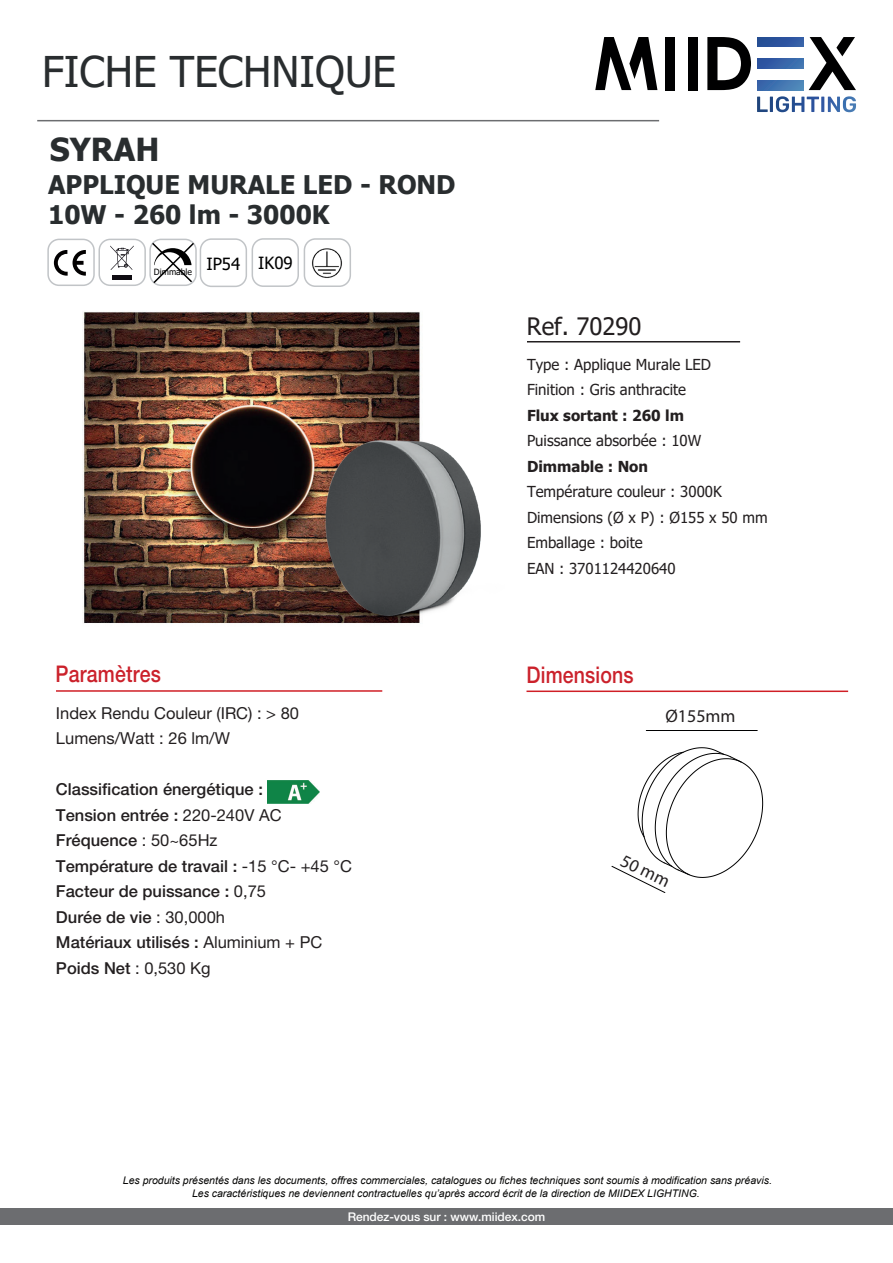
<style>
.page{position:relative;width:893px;height:1263px;background:#fff}
.page>*{position:absolute;margin:0;border:0;box-sizing:border-box;transform-origin:0 0}
.t1{font:42.3px "Tahoma";color:#292d2f}
.t2{font:700 31.65px "Tahoma";color:#292d2f}
.t3{font:700 25.65px/30.6px "Tahoma";color:#292d2f}
.t4{font:24px "Tahoma";color:#231f20}
.t5{font:500 22.95px "Helvetica Neue LT Std";letter-spacing:.01em;color:#cb212b;scale:.85 1}
.t6{font:18px "Myriad Pro";color:#231f20}
.t7{font:16.8px "Tahoma";color:#000}
.t8{font:500 16.5px/25.5px "Helvetica Neue LT Std";color:#231f20}
.t9{font:16.5px/25.5px "Helvetica Neue LT Std";color:#231f20}
.t10{font:15.15px/25.5px "Tahoma";color:#231f20}
.t11{font:700 15.15px "Tahoma";color:#231f20}
.t12{font:500 12px "Helvetica Neue LT Std";letter-spacing:-.005em;color:#fff}
.t13{font:italic 10.5px/12.6px "Arial";color:#050504;text-align:center}
.t14{font:8.7px "Tahoma";color:#000}
.s1{font-weight:400}
</style>
<div class="page">
<hr style="left:527px;top:341px;width:213px;height:1px;background:#231f20">
<div style="left:47px;top:239px;width:48px;height:47px;border:1px solid #c1c4c7;border-radius:11px"></div>
<div style="left:98px;top:239px;width:48px;height:47px;border:1px solid #c1c4c7;border-radius:11px"></div>
<svg style="left:54px;top:250px;width:32px;height:26px"></svg>
<svg style="left:110px;top:245px;width:24px;height:25px"></svg>
<div style="left:112px;top:275px;width:20px;height:5px;background:#0f0c12"></div>
<div style="left:200px;top:238px;width:47px;height:49px;border:1px solid #c1c4c7;border-radius:11px"></div>
<div style="left:304px;top:238px;width:47px;height:49px;border:1px solid #c1c4c7;border-radius:11px"></div>
<div style="left:252px;top:238px;width:47px;height:49px;border:1px solid #c1c4c7;border-radius:11px"></div>
<img style="left:306px;top:241px;width:43px;height:43px">
<img style="left:268px;top:781px;width:51px;height:22px">
<div style="left:0;top:1209px;width:893px;height:16px;background:#6c6d70"></div>
<div style="left:149px;top:239px;width:48px;height:47px;border:1px solid #c1c4c7;border-radius:11px"></div>
<svg style="left:151px;top:241px;width:45px;height:44px"></svg>
<hr style="left:56px;top:690px;width:326px;height:2px;background:#d01f26">
<img style="left:83px;top:311px;width:337px;height:313px">
<img style="left:306px;top:420px;width:175px;height:204px">
<hr style="left:646px;top:730px;width:111px;height:1px;background:#000001">
<svg style="left:611px;top:747px;width:152px;height:146px"></svg>
<hr style="left:526px;top:690px;width:322px;height:2px;background:#d01f26">
<hr style="left:37px;top:120px;width:622px;height:1px;background:#6c6d70">
<svg style="left:809px;top:37px;width:47px;height:53px"></svg>
<svg style="left:707px;top:37px;width:44px;height:53px"></svg>
<div style="left:688px;top:37px;width:10px;height:53px;background:#000001"></div>
<div style="left:665px;top:37px;width:10px;height:53px;background:#000001"></div>
<svg style="left:757px;top:96px;width:99px;height:16px"></svg>
<svg style="left:595px;top:37px;width:62px;height:53px"></svg>
<svg style="left:757px;top:37px;width:46px;height:9px"></svg>
<svg style="left:757px;top:59px;width:46px;height:9px"></svg>
<svg style="left:757px;top:81px;width:46px;height:9px"></svg>
<h1 class="t1" style="left:42px;top:43px;width:356px">FICHE TECHNIQUE</h1>
<h2 class="t2" style="left:50px;top:127px;width:111px">SYRAH</h2>
<h3 class="t3" style="left:48px;top:170px;width:409px">APPLIQUE MURALE LED - ROND<br>10W - 260 lm - 3000K</h3>
<p class="t14" style="left:154px;top:266px;width:40px">Dimmable</p>
<h3 class="t7" style="left:206px;top:252px;width:88px">IP54 IK09</h3>
<h3 class="t5" style="left:56px;top:661px;width:125px">Paramètres</h3>
<h3 class="t9" style="left:56px;top:700px;width:245px">Index Rendu Couleur (IRC) : &gt; 80<br>Lumens/Watt : 26 lm/W</h3>
<h3 class="t8" style="left:56px;top:776px;width:298px">Classification énergétique :<br>Tension entrée : <span class="s1">220-240V AC<br></span>Fréquence <span class="s1">: 50~65Hz<br></span>Température de travail : <span class="s1">-15 °C- +45 °C<br></span>Facteur de puissance : <span class="s1">0,75<br></span>Durée de vie <span class="s1">: 30,000h<br></span>Matériaux utilisés : <span class="s1">Aluminium + PC<br></span>Poids Net <span class="s1">: 0,530 Kg</span></h3>
<h3 class="t4" style="left:527px;top:310px;width:116px">Ref. 70290</h3>
<h3 class="t10" style="left:527px;top:352px;width:186px">Type : Applique Murale LED<br>Finition : Gris anthracite</h3>
<h3 class="t11" style="left:527px;top:405px;width:158px">Flux sortant : 260 lm</h3>
<h3 class="t10" style="left:527px;top:429px;width:176px">Puissance absorbée : 10W</h3>
<h3 class="t11" style="left:527px;top:456px;width:123px">Dimmable : Non</h3>
<h3 class="t10" style="left:527px;top:480px;width:242px">Température couleur : 3000K<br>Dimensions (Ø x P) : Ø155 x 50 mm<br>Emballage : boite<br>EAN : 3701124420640</h3>
<h3 class="t5" style="left:526px;top:661px;width:128px">Dimensions</h3>
<h3 class="t6" style="left:665px;top:705px;width:72px">Ø155mm</h3>
<h3 class="t6" style="left:627px;top:849px;width:54px;rotate:26deg">50 mm</h3>
<p class="t13" style="left:123px;top:1174px;width:650px">Les produits présentés dans les documents, offres commerciales, catalogues ou fiches techniques sont soumis à modification sans préavis.<br>Les caractéristiques ne deviennent contractuelles qu’après accord écrit de la direction de MIIDEX LIGHTING.</p>
<p class="t12" style="left:348px;top:1210px;width:199px">Rendez-vous sur : www.miidex.com</p>
</div>
